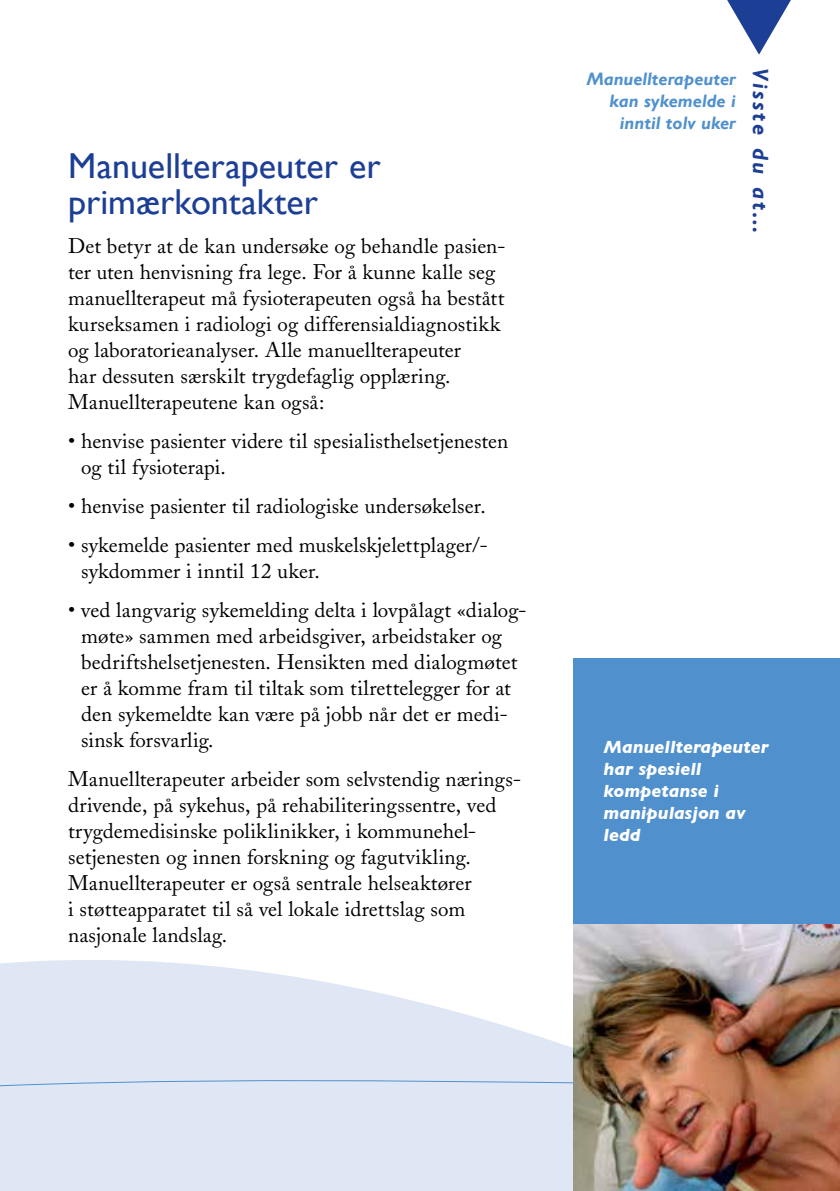
<style>
.page{position:relative;width:840px;height:1191px;background:#fff}
.page>*{position:absolute;margin:0;border:0;box-sizing:border-box;transform-origin:0 0}
.t1{font:36px/36px "Gill Sans";color:#1c3e94}
.t2{font:italic 700 22px "Gill Sans";letter-spacing:.125em;color:#1c3e94}
.t3{font:21px/26px "Adobe Caslon";letter-spacing:.005em;color:#000}
.t4{font:italic 700 18px/22px "Gill Sans";color:#fff}
.t5{font:italic 700 18px/22px "Gill Sans";color:#5091cd;text-align:right}
</style>
<div class="page">
<svg style="left:0;top:960px;width:573px;height:231px;background:#e2e9f6"></svg>
<svg style="left:0;top:1069px;width:573px;height:24px;background:#d8e3f3"></svg>
<svg style="left:727px;top:0;width:63px;height:55px"></svg>
<div style="left:573px;top:658px;width:266px;height:272px;background:#5091cd"></div>
<img style="left:573px;top:924px;width:266px;height:267px">
<h1 class="t1" style="left:68px;top:148px;width:314px">Manuellterapeuter er primærkontakter</h1>
<p class="t3" style="left:68px;top:233px;width:439px">Det betyr at de kan undersøke og behandle pasien&shy;ter uten henvisning fra lege. For å kunne kalle seg manuellterapeut må fysioterapeuten også ha bestått kurseksamen i radiologi og differensialdiagnostikk og laboratorieanalyser. Alle manuellterapeuter<br>har dessuten særskilt trygdefaglig opplæring.<br>Manuellterapeutene kan også:</p>
<p class="t3" style="left:81px;top:428px;width:428px;text-indent:-13px">• henvise pasienter videre til spesialisthelsetjenesten og til fysioterapi.</p>
<p class="t3" style="left:68px;top:493px;width:419px">• henvise pasienter til radiologiske undersøkelser.</p>
<p class="t3" style="left:81px;top:532px;width:408px;text-indent:-13px">• sykemelde pasienter med muskelskjelettplager/- sykdommer i inntil 12 uker.</p>
<p class="t3" style="left:81px;top:597px;width:447px;text-indent:-13px">• ved langvarig sykemelding delta i lovpålagt «dialog&shy;møte» sammen med arbeidsgiver, arbeidstaker og bedriftshelsetjenesten. Hensikten med dialogmøtet er å komme fram til tiltak som tilrettelegger for at den sykemeldte kan være på jobb når det er medi&shy;sinsk forsvarlig.</p>
<p class="t3" style="left:68px;top:766px;width:454px">Manuellterapeuter arbeider som selvstendig nærings&shy;drivende, på sykehus, på rehabiliteringssentre, ved trygdemedisinske poliklinikker, i kommunehel&shy;setjenesten og innen forskning og fagutvikling.<br>Manuellterapeuter er også sentrale helseaktører<br>i støtteapparatet til så vel lokale idrettslag som nasjonale landslag.</p>
<p class="t5" style="left:586px;top:68px;width:150px">Manuellterapeuter kan sykemelde i inntil tolv uker</p>
<p class="t2" style="left:772px;top:68px;width:168px;rotate:90deg">Visste du at…</p>
<p class="t4" style="left:603px;top:736px;width:166px">Manuellterapeuter har spesiell kompetanse i manipulasjon av ledd</p>
</div>
